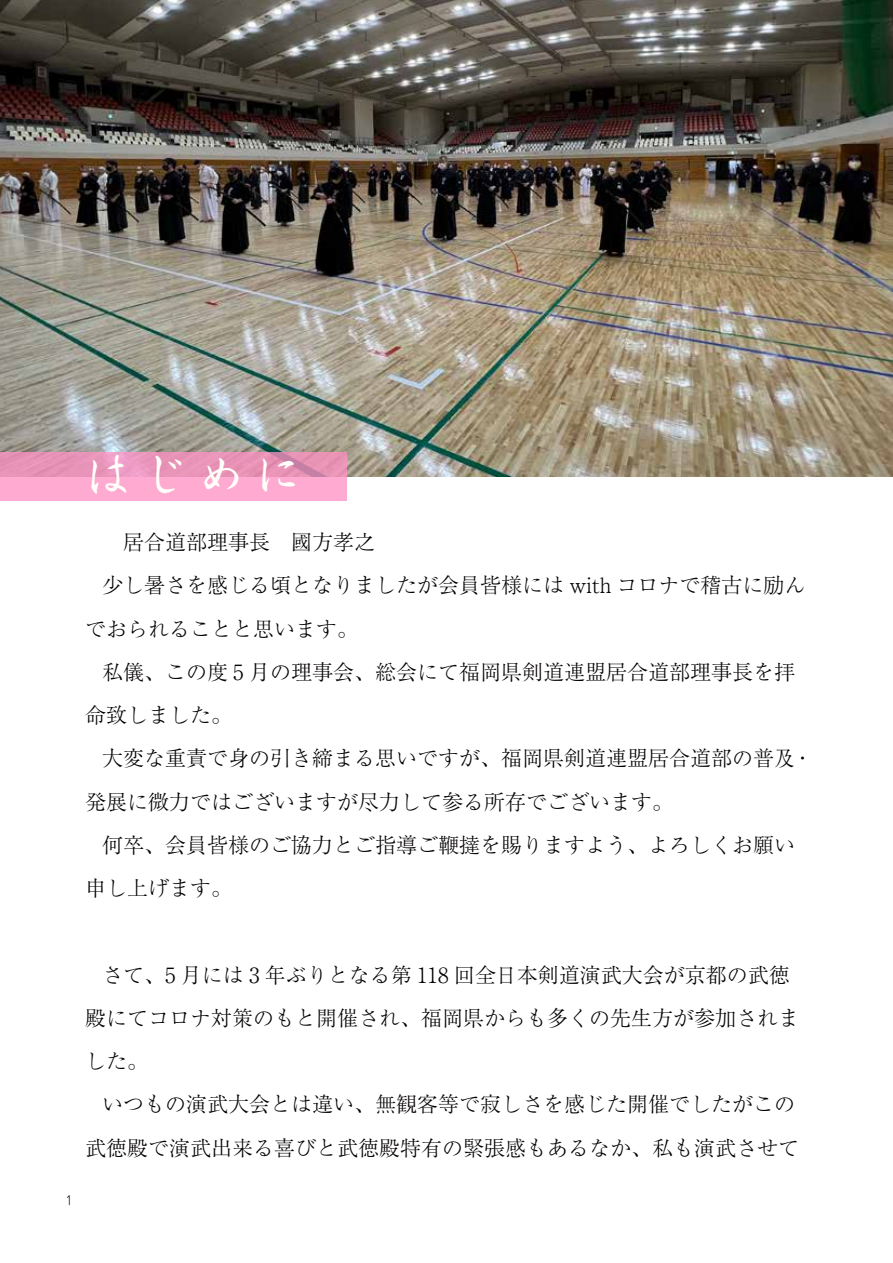
<style>
.page{position:relative;width:893px;height:1263px;background:#fff}
.page>*{position:absolute;margin:0;border:0;box-sizing:border-box;transform-origin:0 0}
.t1{font:45px "Shinsei Kai Pro CBSK1";color:#fffefa}
.t2{font:300 21px/43.2px "Ryumin Pro";color:#040000}
.t3{font:300 12px "Jun 101 Pro";color:#000}
</style>
<div class="page">
<img style="left:0;top:0;width:893px;height:476px">
<svg style="left:0;top:452px;width:347px;height:48px;background:#f29ec3"></svg>
<h1 class="t1" style="left:85px;top:440px;width:217px">はじめに</h1>
<p class="t2" style="left:102px;top:519px;width:274px">　居合道部理事長　國方孝之</p>
<p class="t2" style="left:102px;top:562px;width:705px">少し暑さを感じる頃となりましたが会員皆様には with コロナで稽古に励ん</p>
<p class="t2" style="left:85px;top:605px;width:274px">でおられることと思います。</p>
<p class="t2" style="left:102px;top:649px;width:694px">私儀、この度 5 月の理事会、総会にて福岡県剣道連盟居合道部理事長を拝</p>
<p class="t2" style="left:85px;top:692px;width:148px">命致しました。</p>
<p class="t2" style="left:102px;top:735px;width:713px">大変な重責で身の引き締まる思いですが、福岡県剣道連盟居合道部の普及・</p>
<p class="t2" style="left:85px;top:778px;width:589px">発展に微力ではございますが尽力して参る所存でございます。</p>
<p class="t2" style="left:102px;top:822px;width:694px">何卒、会員皆様のご協力とご指導ご鞭撻を賜りますよう、よろしくお願い</p>
<p class="t2" style="left:85px;top:865px;width:148px">申し上げます。</p>
<p class="t3" style="left:66px;top:1190px;width:9px">1</p>
<p class="t2" style="left:85px;top:951px;width:716px;text-indent:17px">さて、5 月には 3 年ぶりとなる第 118 回全日本剣道演武大会が京都の武徳殿にてコロナ対策のもと開催され、福岡県からも多くの先生方が参加されました。</p>
<p class="t2" style="left:85px;top:1081px;width:716px;text-align:right">いつもの演武大会とは違い、無観客等で寂しさを感じた開催でしたがこの武徳殿で演武出来る喜びと武徳殿特有の緊張感もあるなか、私も演武させて</p>
</div>
